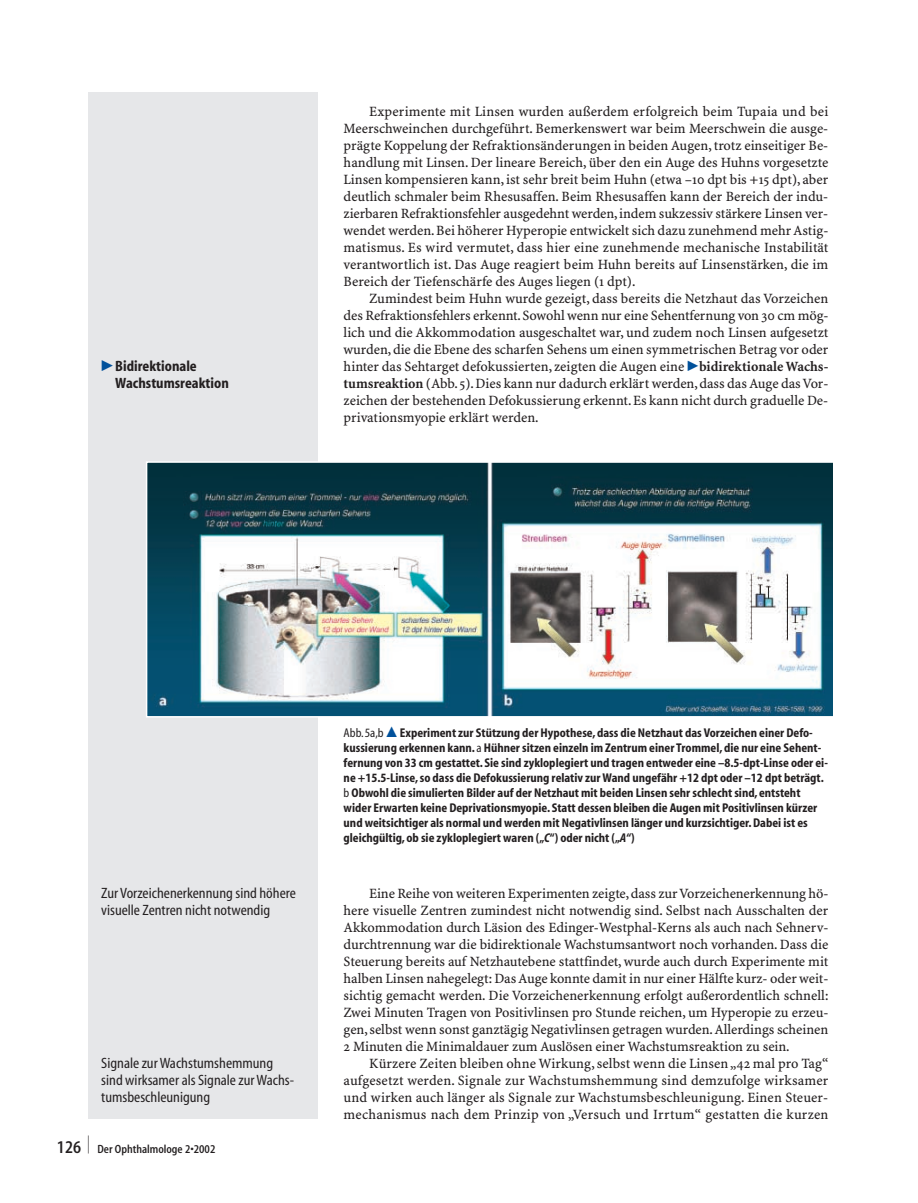
<style>
.page{position:relative;width:918px;height:1203px;background:#fff}
.page>*{position:absolute;margin:0;border:0;box-sizing:border-box;transform-origin:0 0}
.t1{font:600 condensed 18px "S Myriad";color:#231f20;scale:.38 1}
.t2{font:condensed 15px/17px "S Myriad";color:#231f20}
.t3{font:700 condensed 15px/17px "S Myriad";color:#231f20}
.t4{font:14.25px/17px "S Minion Plus";color:#231f20;text-align:justify}
.t5{font:700 condensed 12.75px/15px "S Myriad";color:#231f20}
.t6{font:condensed 12.75px "S Myriad";color:#231f20}
.t7{font:600 condensed 12px "S Myriad";color:#231f20}
.s1{font-family:"Mathematical Pi Six";font-weight:400;font-stretch:normal;color:#01519b}
.s2{font-family:"Mathematical Pi Six";color:#01519b}
.s3{font-weight:700}
.s4{font-size:18px}
.s5{font-weight:400}
.s6{font-style:italic}
</style>
<div class="page">
<div style="left:89px;top:92px;width:229px;height:1027px;background:#e6e7e9"></div>
<img style="left:149px;top:464px;width:683px;height:251px">
<div style="left:146px;top:461px;width:706px;height:257px;border:2px solid #fff"></div>
<p class="t3" style="left:115px;top:359px;width:115px;text-indent:-14px"><span class="s1">-</span>Bidirektionale<br>Wachstumsreaktion</p>
<p class="t4" style="left:344px;top:104px;width:486px;text-indent:26px">Experimente mit Linsen wurden außerdem erfolgreich beim Tupaia und bei Meerschweinchen durchgeführt. Bemerkenswert war beim Meerschwein die ausge&shy;prägte Koppelung der Refraktionsänderungen in beiden Augen, trotz einseitiger Be&shy;handlung mit Linsen. Der lineare Bereich, über den ein Auge des Huhns vorgesetzte Linsen kompensieren kann, ist sehr breit beim Huhn (etwa –10 dpt bis +15 dpt), aber deutlich schmaler beim Rhesusaffen. Beim Rhesusaffen kann der Bereich der indu&shy;zierbaren Refraktionsfehler ausgedehnt werden, indem sukzessiv stärkere Linsen ver&shy;wendet werden. Bei höherer Hyperopie entwickelt sich dazu zunehmend mehr Astig&shy;matismus. Es wird vermutet, dass hier eine zunehmende mechanische Instabilität verantwortlich ist. Das Auge reagiert beim Huhn bereits auf Linsenstärken, die im Bereich der Tiefenschärfe des Auges liegen (1 dpt).</p>
<p class="t4" style="left:344px;top:291px;width:486px;text-indent:26px">Zumindest beim Huhn wurde gezeigt, dass bereits die Netzhaut das Vorzeichen des Refraktionsfehlers erkennt.Sowohl wenn nur eine Sehentfernung von 30 cm mög&shy;lich und die Akkommodation ausgeschaltet war, und zudem noch Linsen aufgesetzt wurden, die die Ebene des scharfen Sehens um einen symmetrischen Betrag vor oder hinter das Sehtarget defokussierten, zeigten die Augen eine <span class="s2">-</span><span class="s3">bidirektionale Wachs&shy;tumsreaktion</span> (Abb. 5). Dies kann nur dadurch erklärt werden, dass das Auge das Vor&shy;zeichen der bestehenden Defokussierung erkennt. Es kann nicht durch graduelle De&shy;privationsmyopie erklärt werden.</p>
<p class="t2" style="left:101px;top:884px;width:196px">Zur Vorzeichenerkennung sind höhere visuelle Zentren nicht notwendig</p>
<p class="t2" style="left:101px;top:1054px;width:194px">Signale zur Wachstumshemmung sind wirksamer als Signale zur Wachs&shy;tumsbeschleunigung</p>
<p class="t1" style="left:88px;top:1136px;width:5px">|</p>
<p class="t7" style="left:57px;top:1144px;width:160px"><span class="s4">126</span> Der Ophthalmologe 2•2002</p>
<p class="t5" style="left:344px;top:726px;width:486px;text-indent:56px">Experiment zur Stützung der Hypothese, dass die Netzhaut das Vorzeichen einer Defo&shy;kussierung erkennen kann. <span class="s5">a</span> Hühner sitzen einzeln im Zentrum einer Trommel, die nur eine Sehent&shy;fernung von 33 cm gestattet. Sie sind zykloplegiert und tragen entweder eine –8.5-dpt-Linse oder ei&shy;ne +15.5-Linse, so dass die Defokussierung relativ zur Wand ungefähr +12 dpt oder –12 dpt beträgt. <span class="s5">b</span> Obwohl die simulierten Bilder auf der Netzhaut mit beiden Linsen sehr schlecht sind, entsteht wider Erwarten keine Deprivationsmyopie. Statt dessen bleiben die Augen mit Positivlinsen kürzer und weitsichtiger als normal und werden mit Negativlinsen länger und kurzsichtiger. Dabei ist es gleichgültig, ob sie zykloplegiert waren („<span class="s6">C</span>“) oder nicht („<span class="s6">A</span>“)</p>
<p class="t6" style="left:344px;top:725px;width:42px">Abb.5a,b</p>
<p class="t4" style="left:344px;top:886px;width:486px;text-indent:26px">Eine Reihe von weiteren Experimenten zeigte,dass zur Vorzeichenerkennung hö&shy;here visuelle Zentren zumindest nicht notwendig sind. Selbst nach Ausschalten der Akkommodation durch Läsion des Edinger-Westphal-Kerns als auch nach Sehnerv&shy;durchtrennung war die bidirektionale Wachstumsantwort noch vorhanden. Dass die Steuerung bereits auf Netzhautebene stattfindet, wurde auch durch Experimente mit halben Linsen nahegelegt: Das Auge konnte damit in nur einer Hälfte kurz- oder weit&shy;sichtig gemacht werden. Die Vorzeichenerkennung erfolgt außerordentlich schnell:<br>Zwei Minuten Tragen von Positivlinsen pro Stunde reichen, um Hyperopie zu erzeu&shy;gen, selbst wenn sonst ganztägig Negativlinsen getragen wurden.Allerdings scheinen 2 Minuten die Minimaldauer zum Auslösen einer Wachstumsreaktion zu sein.</p>
<p class="t4" style="left:344px;top:1056px;width:486px;text-indent:26px">Kürzere Zeiten bleiben ohne Wirkung, selbst wenn die Linsen „42 mal pro Tag“ aufgesetzt werden. Signale zur Wachstumshemmung sind demzufolge wirksamer und wirken auch länger als Signale zur Wachstumsbeschleunigung. Einen Steuer&shy;mechanismus nach dem Prinzip von „Versuch und Irrtum“ gestatten die kurzen</p>
</div>
